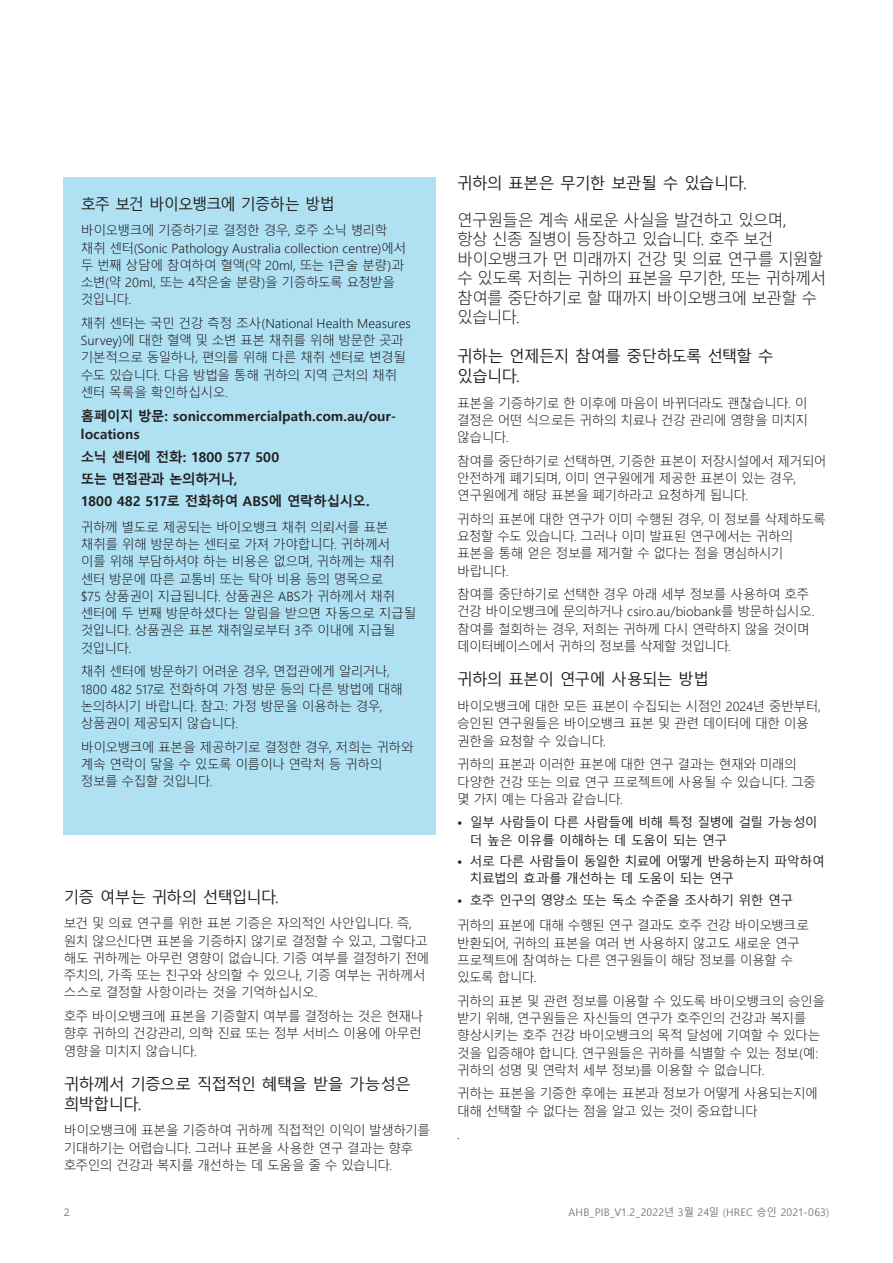
<style>
.page{position:relative;width:893px;height:1263px;background:#fff}
.page>*{position:absolute;margin:0;border:0;box-sizing:border-box;transform-origin:0 0}
.Heading{font:15.75px/19.5px "Malgun Gothic";letter-spacing:-.055em;color:#231f20}
.Heading-2{font:300 15.75px/19.5px "Malgun Gothic";letter-spacing:-.055em;color:#231f20}
.Subhead{font:700 13.5px/18px "Malgun Gothic";letter-spacing:.01em;color:#231f20}
.Subhead-2{font:700 13.5px "Malgun Gothic";letter-spacing:-.01em;color:#231f20}
.Subhead-3{font:700 13.5px "Malgun Gothic";letter-spacing:-.02em;color:#231f20}
.Subhead-4{font:700 13.5px "Malgun Gothic";letter-spacing:-.045em;color:#231f20}
.Body_Copy{font:300 12.75px/17.2px "Malgun Gothic";letter-spacing:-.04em;color:#231f20}
.Body_Copy-2{font:300 12.75px/17.2px "Malgun Gothic";letter-spacing:-.015em;color:#231f20}
.t1{font:12.75px/17.2px "Malgun Gothic";letter-spacing:-.035em;color:#231f20}
.t2{font:10.5px "Malgun Gothic";letter-spacing:.01em;color:#757679}
.t3{font:10.5px "Open Sans";color:#757679}
</style>
<div class="page">
<div style="left:64px;top:177px;width:372px;height:658px;background:#afe1f3"></div>
<p class="Heading" style="left:81px;top:194px;width:256px">호주 보건 바이오뱅크에 기증하는 방법</p>
<p class="Body_Copy-2" style="left:81px;top:222px;width:327px">바이오뱅크에 기증하기로 결정한 경우, 호주 소닉 병리학 채취 센터(Sonic Pathology Australia collection centre)에서 두 번째 상담에 참여하여 혈액(약 20ml, 또는 1큰술 분량)과 소변(약 20ml, 또는 4작은술 분량)을 기증하도록 요청받을 것입니다.</p>
<p class="Body_Copy" style="left:81px;top:315px;width:331px">채취 센터는 국민 건강 측정 조사(National Health Measures<br>Survey)에 대한 혈액 및 소변 표본 채취를 위해 방문한 곳과 기본적으로 동일하나, 편의를 위해 다른 채취 센터로 변경될 수도 있습니다. 다음 방법을 통해 귀하의 지역 근처의 채취 센터 목록을 확인하십시오.</p>
<p class="Subhead" style="left:81px;top:408px;width:317px">홈페이지 방문: soniccommercialpath.com.au/our&shy;locations</p>
<p class="Subhead-3" style="left:81px;top:449px;width:200px">소닉 센터에 전화: 1800 577 500</p>
<p class="Subhead-4" style="left:81px;top:471px;width:158px">또는 면접관과 논의하거나,</p>
<p class="Subhead-2" style="left:81px;top:493px;width:290px">1800 482 517로 전화하여 ABS에 연락하십시오.</p>
<p class="Body_Copy" style="left:81px;top:519px;width:337px">귀하께 별도로 제공되는 바이오뱅크 채취 의뢰서를 표본 채취를 위해 방문하는 센터로 가져 가야합니다. 귀하께서 이를 위해 부담하셔야 하는 비용은 없으며, 귀하께는 채취 센터 방문에 따른 교통비 또는 탁아 비용 등의 명목으로<br>$75 상품권이 지급됩니다. 상품권은 ABS가 귀하께서 채취 센터에 두 번째 방문하셨다는 알림을 받으면 자동으로 지급될 것입니다. 상품권은 표본 채취일로부터 3주 이내에 지급될 것입니다.</p>
<p class="Body_Copy" style="left:81px;top:663px;width:323px">채취 센터에 방문하기 어려운 경우, 면접관에게 알리거나,<br>1800 482 517로 전화하여 가정 방문 등의 다른 방법에 대해 논의하시기 바랍니다. 참고: 가정 방문을 이용하는 경우, 상품권이 제공되지 않습니다.</p>
<p class="Body_Copy" style="left:81px;top:739px;width:334px">바이오뱅크에 표본을 제공하기로 결정한 경우, 저희는 귀하와 계속 연락이 닿을 수 있도록 이름이나 연락처 등 귀하의 정보를 수집할 것입니다.</p>
<p class="Heading" style="left:64px;top:887px;width:216px">기증 여부는 귀하의 선택입니다.</p>
<p class="Body_Copy" style="left:64px;top:915px;width:367px">보건 및 의료 연구를 위한 표본 기증은 자의적인 사안입니다. 즉, 원치 않으신다면 표본을 기증하지 않기로 결정할 수 있고, 그렇다고 해도 귀하께는 아무런 영향이 없습니다. 기증 여부를 결정하기 전에 주치의, 가족 또는 친구와 상의할 수 있으나, 기증 여부는 귀하께서 스스로 결정할 사항이라는 것을 기억하십시오.</p>
<p class="Body_Copy" style="left:64px;top:1008px;width:361px;text-align:justify">호주 바이오뱅크에 표본을 기증할지 여부를 결정하는 것은 현재나 향후 귀하의 건강관리, 의학 진료 또는 정부 서비스 이용에 아무런 영향을 미치지 않습니다.</p>
<p class="Heading" style="left:64px;top:1075px;width:349px">귀하께서 기증으로 직접적인 혜택을 받을 가능성은 희박합니다.</p>
<p class="Body_Copy" style="left:64px;top:1122px;width:368px">바이오뱅크에 표본을 기증하여 귀하께 직접적인 이익이 발생하기를 기대하기는 어렵습니다. 그러나 표본을 사용한 연구 결과는 향후 호주인의 건강과 복지를 개선하는 데 도움을 줄 수 있습니다.</p>
<p class="Heading" style="left:457px;top:174px;width:291px">귀하의 표본은 무기한 보관될 수 있습니다.</p>
<p class="Heading-2" style="left:457px;top:211px;width:371px">연구원들은 계속 새로운 사실을 발견하고 있으며,<br>항상 신종 질병이 등장하고 있습니다. 호주 보건 바이오뱅크가 먼 미래까지 건강 및 의료 연구를 지원할 수 있도록 저희는 귀하의 표본을 무기한, 또는 귀하께서 참여를 중단하기로 할 때까지 바이오뱅크에 보관할 수 있습니다.</p>
<p class="Heading" style="left:457px;top:347px;width:318px">귀하는 언제든지 참여를 중단하도록 선택할 수 있습니다.</p>
<p class="Body_Copy" style="left:457px;top:394px;width:353px;text-align:justify">표본을 기증하기로 한 이후에 마음이 바뀌더라도 괜찮습니다. 이 결정은 어떤 식으로든 귀하의 치료나 건강 관리에 영향을 미치지 않습니다.</p>
<p class="Body_Copy" style="left:457px;top:453px;width:371px">참여를 중단하기로 선택하면, 기증한 표본이 저장시설에서 제거되어 안전하게 폐기되며, 이미 연구원에게 제공한 표본이 있는 경우, 연구원에게 해당 표본을 폐기하라고 요청하게 됩니다.</p>
<p class="Body_Copy" style="left:457px;top:511px;width:370px">귀하의 표본에 대한 연구가 이미 수행된 경우, 이 정보를 삭제하도록 요청할 수도 있습니다. 그러나 이미 발표된 연구에서는 귀하의 표본을 통해 얻은 정보를 제거할 수 없다는 점을 명심하시기 바랍니다.</p>
<p class="Body_Copy" style="left:457px;top:586px;width:359px">참여를 중단하기로 선택한 경우 아래 세부 정보를 사용하여 호주 건강 바이오뱅크에 문의하거나 csiro.au/biobank를 방문하십시오. 참여를 철회하는 경우, 저희는 귀하께 다시 연락하지 않을 것이며 데이터베이스에서 귀하의 정보를 삭제할 것입니다.</p>
<p class="Heading" style="left:457px;top:670px;width:253px">귀하의 표본이 연구에 사용되는 방법</p>
<p class="Body_Copy" style="left:457px;top:698px;width:366px">바이오뱅크에 대한 모든 표본이 수집되는 시점인 2024년 중반부터, 승인된 연구원들은 바이오뱅크 표본 및 관련 데이터에 대한 이용 권한을 요청할 수 있습니다.</p>
<p class="Body_Copy" style="left:457px;top:756px;width:360px">귀하의 표본과 이러한 표본에 대한 연구 결과는 현재와 미래의 다양한 건강 또는 의료 연구 프로젝트에 사용될 수 있습니다. 그중 몇 가지 예는 다음과 같습니다.</p>
<p class="t1" style="left:470px;top:814px;width:349px;text-indent:-13px">• 일부 사람들이 다른 사람들에 비해 특정 질병에 걸릴 가능성이 더 높은 이유를 이해하는 데 도움이 되는 연구</p>
<p class="t1" style="left:470px;top:853px;width:357px;text-indent:-13px">• 서로 다른 사람들이 동일한 치료에 어떻게 반응하는지 파악하여 치료법의 효과를 개선하는 데 도움이 되는 연구</p>
<p class="t1" style="left:457px;top:892px;width:337px">• 호주 인구의 영양소 또는 독소 수준을 조사하기 위한 연구</p>
<p class="Body_Copy" style="left:457px;top:917px;width:354px">귀하의 표본에 대해 수행된 연구 결과도 호주 건강 바이오뱅크로 반환되어, 귀하의 표본을 여러 번 사용하지 않고도 새로운 연구 프로젝트에 참여하는 다른 연구원들이 해당 정보를 이용할 수 있도록 합니다.</p>
<p class="Body_Copy" style="left:457px;top:993px;width:370px">귀하의 표본 및 관련 정보를 이용할 수 있도록 바이오뱅크의 승인을 받기 위해, 연구원들은 자신들의 연구가 호주인의 건강과 복지를 향상시키는 호주 건강 바이오뱅크의 목적 달성에 기여할 수 있다는 것을 입증해야 합니다. 연구원들은 귀하를 식별할 수 있는 정보(예: 귀하의 성명 및 연락처 세부 정보)를 이용할 수 없습니다.</p>
<p class="Body_Copy" style="left:457px;top:1085px;width:362px">귀하는 표본을 기증한 후에는 표본과 정보가 어떻게 사용되는지에 대해 선택할 수 없다는 점을 알고 있는 것이 중요합니다</p>
<p class="Body_Copy" style="left:457px;top:1126px;width:4px">.</p>
<p class="t3" style="left:64px;top:1205px;width:8px">2</p>
<p class="t2" style="left:568px;top:1206px;width:262px">AHB_PIB_V1.2_2022년 3월 24일 (HREC 승인 2021-063)</p>
</div>
